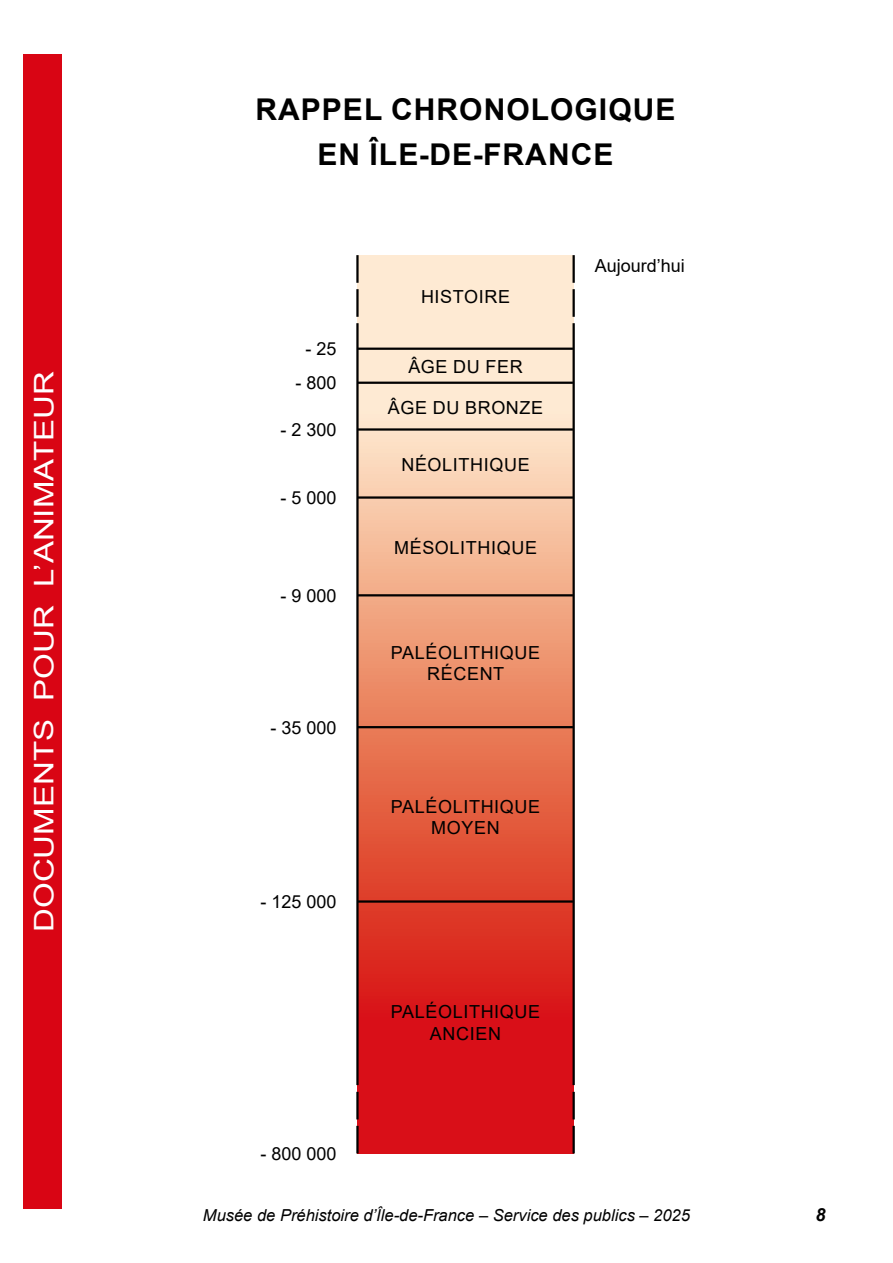
<style>
.page{position:relative;width:893px;height:1263px;background:#fff}
.page>*{position:absolute;margin:0;border:0;box-sizing:border-box;transform-origin:0 0}
.t1{font:700 30px/45px "Arial";letter-spacing:.035em;color:#000;text-align:center}
.t2{font:27px "Arial";color:#fff;scale:1.22 1}
.t3{font:18px/21.6px "Arial";letter-spacing:.035em;color:#000;text-align:center}
.t4{font:18px "Arial";color:#000}
.t5{font:italic 700 18px "Arial";color:#000}
.t6{font:italic 16.5px "Arial";color:#000}
</style>
<div class="page">
<svg style="left:357px;top:255px;width:216px;height:899px;background:#ea806b"></svg>
<div style="left:23px;top:54px;width:39px;height:1155px;background:#d90514"></div>
<hr style="left:356px;top:323px;width:3px;height:762px;background:#000">
<hr style="left:572px;top:323px;width:3px;height:762px;background:#000">
<hr style="left:572px;top:289px;width:3px;height:28px;background:#000">
<hr style="left:572px;top:255px;width:3px;height:28px;background:#000">
<hr style="left:356px;top:289px;width:3px;height:28px;background:#000">
<hr style="left:356px;top:255px;width:3px;height:28px;background:#000">
<hr style="left:572px;top:1126px;width:3px;height:27px;background:#000">
<hr style="left:572px;top:1092px;width:3px;height:27px;background:#000">
<hr style="left:356px;top:1126px;width:3px;height:27px;background:#000">
<hr style="left:356px;top:1092px;width:3px;height:27px;background:#000">
<hr style="left:357px;top:348px;width:216px;height:2px;background:#000">
<hr style="left:357px;top:900px;width:216px;height:3px;background:#000">
<hr style="left:357px;top:726px;width:216px;height:2px;background:#000">
<hr style="left:357px;top:382px;width:216px;height:2px;background:#000">
<hr style="left:357px;top:428px;width:216px;height:3px;background:#000">
<hr style="left:357px;top:496px;width:216px;height:3px;background:#000">
<hr style="left:357px;top:594px;width:216px;height:2px;background:#000">
<h2 class="t2" style="left:25px;top:932px;width:461px;rotate:-90deg">DOCUMENTS POUR L’ANIMATEUR</h2>
<h1 class="t1" style="left:255px;top:87px;width:422px">RAPPEL CHRONOLOGIQUE<br>EN ÎLE-DE-FRANCE</h1>
<p class="t3" style="left:305px;top:338px;width:33px">- 25</p>
<p class="t3" style="left:295px;top:372px;width:43px">- 800</p>
<p class="t3" style="left:280px;top:419px;width:58px">- 2 300</p>
<p class="t3" style="left:280px;top:487px;width:58px">- 5 000</p>
<p class="t3" style="left:280px;top:585px;width:58px">- 9 000</p>
<p class="t3" style="left:270px;top:716px;width:68px">- 35 000</p>
<p class="t3" style="left:260px;top:891px;width:78px">- 125 000</p>
<p class="t3" style="left:260px;top:1143px;width:78px">- 800 000</p>
<p class="t3" style="left:421px;top:285px;width:91px">HISTOIRE</p>
<p class="t3" style="left:408px;top:356px;width:116px">ÂGE DU FER</p>
<p class="t3" style="left:388px;top:396px;width:157px">ÂGE DU BRONZE</p>
<p class="t3" style="left:401px;top:454px;width:130px">NÉOLITHIQUE</p>
<p class="t3" style="left:394px;top:537px;width:144px">MÉSOLITHIQUE</p>
<p class="t3" style="left:391px;top:641px;width:151px">PALÉOLITHIQUE<br>RÉCENT</p>
<p class="t3" style="left:391px;top:795px;width:151px">PALÉOLITHIQUE<br>MOYEN</p>
<p class="t3" style="left:391px;top:1001px;width:151px">PALÉOLITHIQUE<br>ANCIEN</p>
<p class="t4" style="left:595px;top:253px;width:92px">Aujourd’hui</p>
<p class="t6" style="left:203px;top:1204px;width:488px">Musée de Préhistoire d’Île-de-France – Service des publics – 2025</p>
<p class="t5" style="left:816px;top:1203px;width:12px">8</p>
</div>
